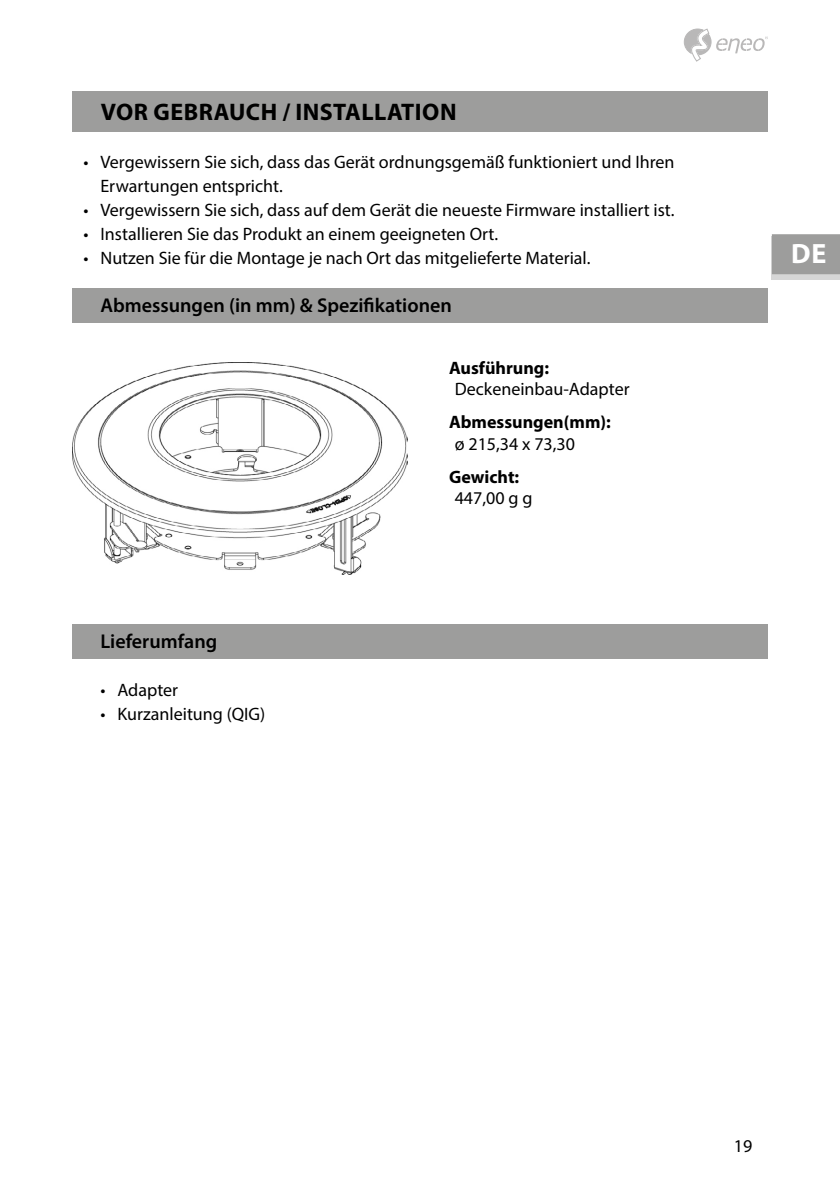
<style>
.page{position:relative;width:840px;height:1191px;background:#fff}
.page>*{position:absolute;margin:0;border:0;box-sizing:border-box;transform-origin:0 0}
.t1{font:700 28px "Myriad Pro";color:#fff}
.t2{font:700 24px "Myriad Pro";letter-spacing:.02em;color:#000}
.t3{font:600 20px "Myriad Pro";color:#000}
.t4{font:18px/24px "Myriad Pro";color:#000}
.t5{font:700 18px "Myriad Pro";color:#000}
</style>
<div class="page">
<div style="left:771px;top:236px;width:68px;height:43px;background:linear-gradient(to right,#cfcfce,#cfcfce)"></div>
<div style="left:771px;top:234px;width:68px;height:40px;background:#9d9d9c"></div>
<svg style="left:683px;top:28px;width:84px;height:34px"></svg>
<div style="left:72px;top:91px;width:695px;height:41px;background:#9d9d9c"></div>
<div style="left:72px;top:288px;width:695px;height:35px;background:#9d9d9c"></div>
<div style="left:72px;top:624px;width:695px;height:35px;background:#9d9d9c"></div>
<img style="left:72px;top:362px;width:336px;height:212px">
<h2 class="t2" style="left:101px;top:96px;width:357px">VOR GEBRAUCH / INSTALLATION</h2>
<p class="t4" style="left:100px;top:150px;width:575px;text-indent:-17px">• Vergewissern Sie sich, dass das Gerät ordnungsgemäß funktioniert und Ihren<br>Erwartungen entspricht.</p>
<p class="t4" style="left:83px;top:198px;width:590px">• Vergewissern Sie sich, dass auf dem Gerät die neueste Firmware installiert ist.</p>
<p class="t4" style="left:83px;top:222px;width:414px">• Installieren Sie das Produkt an einem geeigneten Ort.</p>
<p class="t4" style="left:83px;top:246px;width:506px">• Nutzen Sie für die Montage je nach Ort das mitgelieferte Material.</p>
<p class="t3" style="left:100px;top:293px;width:353px">Abmessungen (in mm) &amp; Spezifikationen</p>
<p class="t3" style="left:100px;top:629px;width:118px">Lieferumfang</p>
<p class="t4" style="left:100px;top:678px;width:79px">• Adapter</p>
<p class="t4" style="left:100px;top:702px;width:166px">• Kurzanleitung (QIG)</p>
<p class="t5" style="left:449px;top:356px;width:102px">Ausführung:</p>
<p class="t4" style="left:454px;top:377px;width:176px">Deckeneinbau-Adapter</p>
<p class="t5" style="left:449px;top:410px;width:163px">Abmessungen(mm):</p>
<p class="t4" style="left:454px;top:431px;width:122px">ø 215,34 x 73,30</p>
<p class="t5" style="left:449px;top:465px;width:72px">Gewicht:</p>
<p class="t4" style="left:454px;top:486px;width:79px">447,00 g g</p>
<h1 class="t1" style="left:790px;top:235px;width:36px">DE</h1>
<p class="t4" style="left:733px;top:1134px;width:20px">19</p>
</div>
